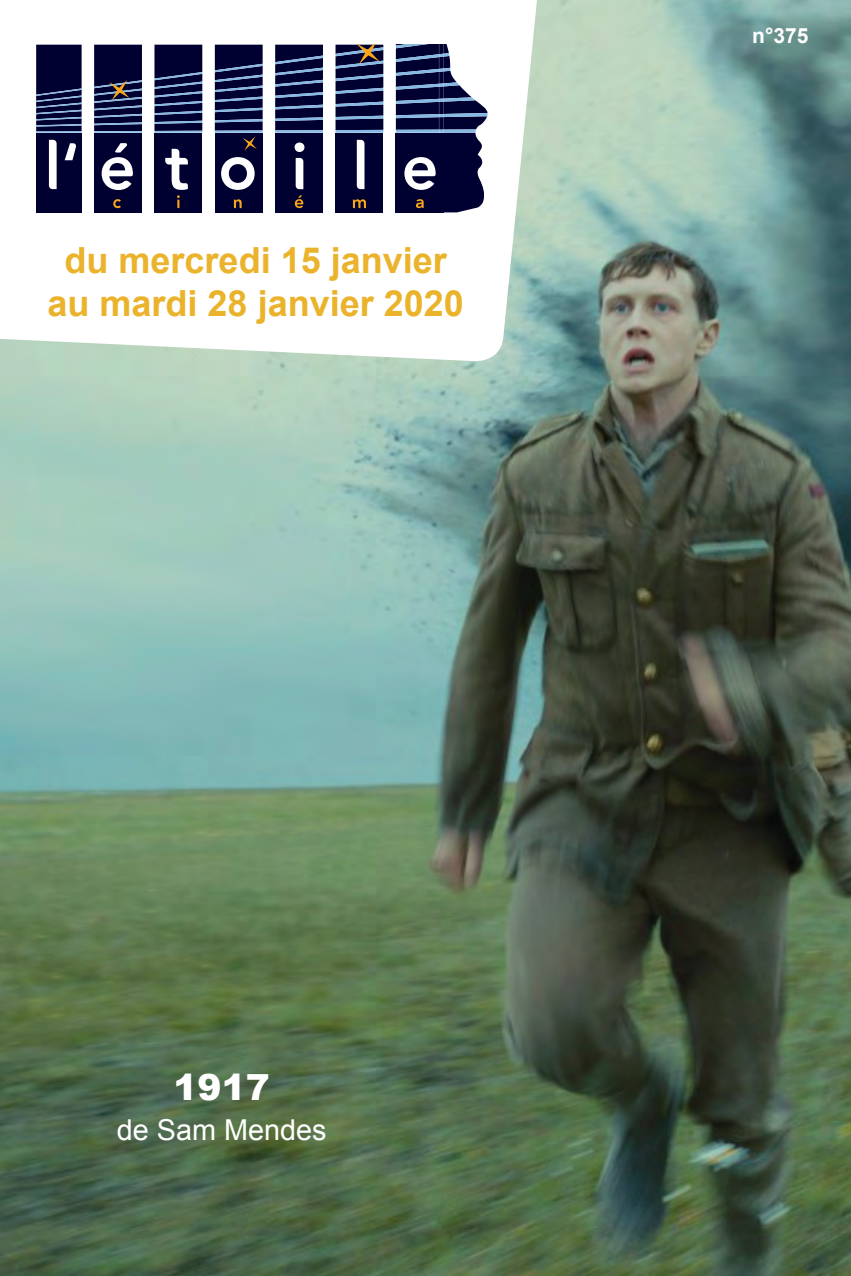
<style>
.page{position:relative;width:851px;height:1276px;background:#fff}
.page>*{position:absolute;margin:0;border:0;box-sizing:border-box;transform-origin:0 0}
.t1{font:65.1px "Saint Medard";letter-spacing:.48em;color:#fff}
.t2{font:700 36px/43.2px "Arial";color:#eab32b;text-align:center}
.t3{font:900 36px "Arial";color:#fff}
.t4{font:28.8px "Arial";color:#fff}
.t5{font:700 21px "Arial";color:#fff}
</style>
<div class="page">
<img style="left:0;top:0;width:850px;height:1276px">
<div style="left:36px;top:133px;width:46px;height:79px;background:#000031"></div>
<div style="left:94px;top:133px;width:48px;height:79px;background:#000031"></div>
<div style="left:154px;top:133px;width:48px;height:79px;background:#000031"></div>
<div style="left:215px;top:133px;width:47px;height:79px;background:#000031"></div>
<div style="left:275px;top:133px;width:48px;height:79px;background:#000031"></div>
<div style="left:335px;top:133px;width:48px;height:79px;background:#000031"></div>
<svg style="left:36px;top:45px;width:46px;height:86px;background:#141948"></svg>
<svg style="left:154px;top:45px;width:48px;height:86px;background:#19204f"></svg>
<svg style="left:275px;top:45px;width:48px;height:85px;background:#1d2554"></svg>
<hr style="left:36px;top:131px;width:46px;height:2px;background:#86bae4">
<hr style="left:94px;top:131px;width:48px;height:2px;background:#86bae4">
<hr style="left:154px;top:131px;width:48px;height:2px;background:#86bae4">
<hr style="left:275px;top:130px;width:48px;height:3px;background:#86bae4">
<hr style="left:335px;top:130px;width:48px;height:3px;background:#86bae4">
<svg style="left:215px;top:45px;width:47px;height:106px"></svg>
<svg style="left:94px;top:45px;width:48px;height:86px;background:#1a1d48"></svg>
<svg style="left:335px;top:45px;width:48px;height:85px;background:#272e57"></svg>
<svg style="left:113px;top:199px;width:8px;height:9px"></svg>
<svg style="left:177px;top:195px;width:3px;height:13px"></svg>
<svg style="left:234px;top:199px;width:7px;height:9px"></svg>
<svg style="left:295px;top:195px;width:8px;height:13px"></svg>
<svg style="left:353px;top:199px;width:13px;height:9px"></svg>
<svg style="left:396px;top:45px;width:92px;height:167px"></svg>
<h1 class="t1" style="left:44px;top:128px;width:395px">l’étoi le</h1>
<p class="t2" style="left:47px;top:239px;width:418px">du mercredi 15 janvier au mardi 28 janvier 2020</p>
<p class="t5" style="left:752px;top:21px;width:58px">n°375</p>
<p class="t3" style="left:174px;top:1061px;width:98px">1917</p>
<p class="t4" style="left:117px;top:1110px;width:211px">de Sam Mendes</p>
</div>
